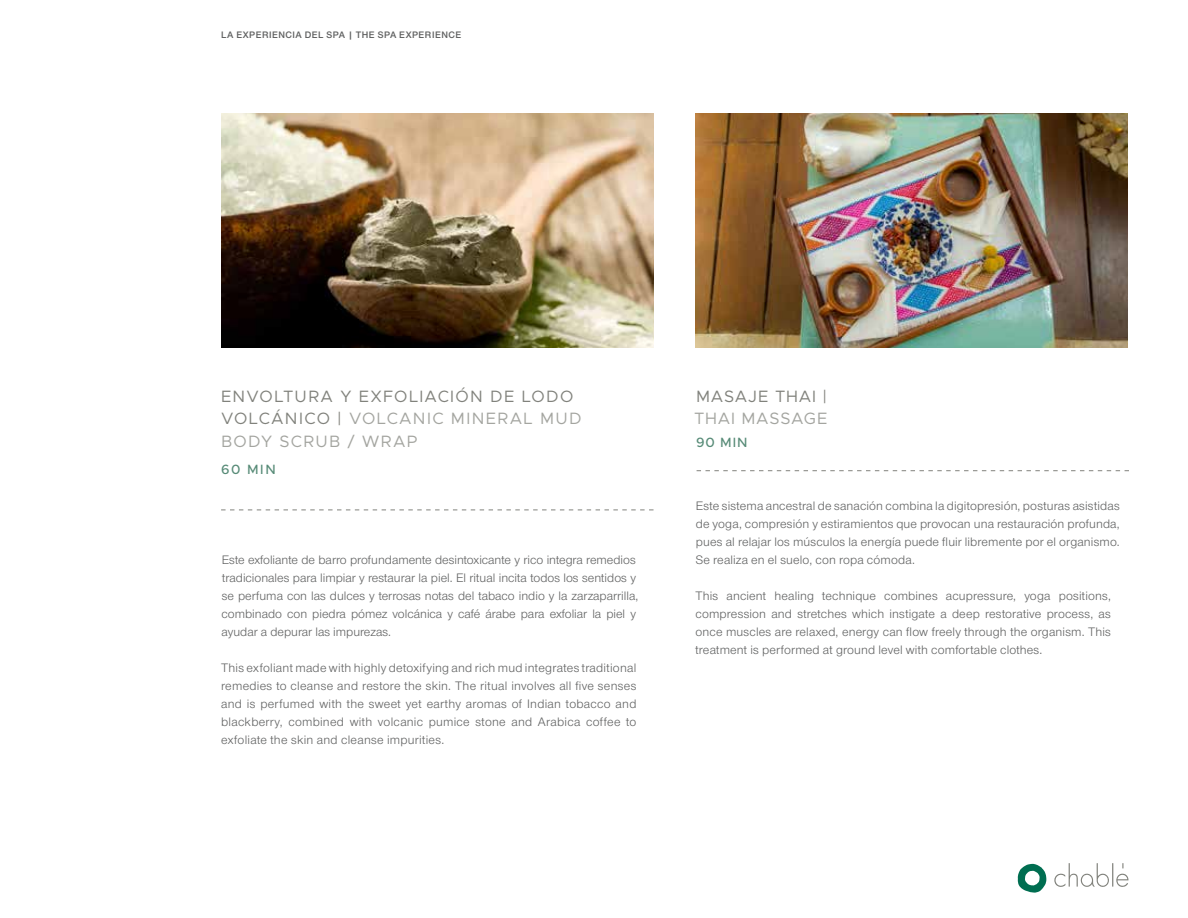
<style>
.page{position:relative;width:1188px;height:918px;background:#fff}
.page>*{position:absolute;margin:0;border:0;box-sizing:border-box;transform-origin:0 0}
.t1{font:16.5px/22.5px "Metropolis";letter-spacing:.075em;color:#81827c}
.t2{font:16.5px "Metropolis";letter-spacing:.05em;color:#81827c}
.t3{font:16.5px "Metropolis";letter-spacing:.05em;color:#a4a5a0}
.t4{font:500 13.5px "Metropolis";letter-spacing:.09em;color:#578b77}
.t5{font:12.75px/18px "Nimbus San Nov T";color:#5f6060;text-align:justify}
.t6{font:9.75px "Nimbus San Nov T Sem Bol";letter-spacing:.05em;color:#5f6060}
.s1{color:#a4a5a0}
</style>
<div class="page">
<svg style="left:1018px;top:864px;width:28px;height:29px"></svg>
<svg style="left:1054px;top:863px;width:75px;height:24px"></svg>
<svg style="left:221px;top:510px;width:433px;height:1px"></svg>
<svg style="left:697px;top:470px;width:432px;height:1px"></svg>
<img style="left:696px;top:114px;width:432px;height:234px">
<img style="left:221px;top:114px;width:433px;height:234px">
<p class="t6" style="left:221px;top:29px;width:242px">LA EXPERIENCIA DEL SPA | THE SPA EXPERIENCE</p>
<p class="t1" style="left:221px;top:385px;width:362px">ENVOLTURA Y EXFOLIACIÓN DE LODO<br>VOLCÁNICO | <span class="s1">VOLCANIC MINERAL MUD<br>BODY SCRUB / WRAP</span></p>
<p class="t4" style="left:221px;top:460px;width:56px">60 MIN</p>
<p class="t5" style="left:222px;top:550px;width:418px;text-align:left">Este exfoliante de barro profundamente desintoxicante y rico integra remedios tradicionales para limpiar y restaurar la piel. El ritual incita todos los sentidos y se perfuma con las dulces y terrosas notas del tabaco indio y la zarzaparrilla, combinado con piedra pómez volcánica y café árabe para exfoliar la piel y ayudar a depurar las impurezas.</p>
<p class="t5" style="left:221px;top:658px;width:417px">This exfoliant made with highly detoxifying and rich mud integrates traditional remedies to cleanse and restore the skin. The ritual involves all five senses and is perfumed with the sweet yet earthy aromas of Indian tobacco and blackberry, combined with volcanic pumice stone and Arabica coffee to exfoliate the skin and cleanse impurities.</p>
<p class="t2" style="left:696px;top:386px;width:133px">MASAJE THAI |</p>
<p class="t3" style="left:694px;top:408px;width:135px">THAI MASSAGE</p>
<p class="t4" style="left:696px;top:433px;width:53px">90 MIN</p>
<p class="t5" style="left:696px;top:496px;width:425px">Este sistema ancestral de sanación combina la digitopresión, posturas asistidas de yoga, compresión y estiramientos que provocan una restauración profunda, pues al relajar los músculos la energía puede fluir libremente por el organismo.<br>Se realiza en el suelo, con ropa cómoda.</p>
<p class="t5" style="left:696px;top:586px;width:417px">This ancient healing technique combines acupressure, yoga positions, compression and stretches which instigate a deep restorative process, as once muscles are relaxed, energy can flow freely through the organism. This treatment is performed at ground level with comfortable clothes.</p>
</div>
